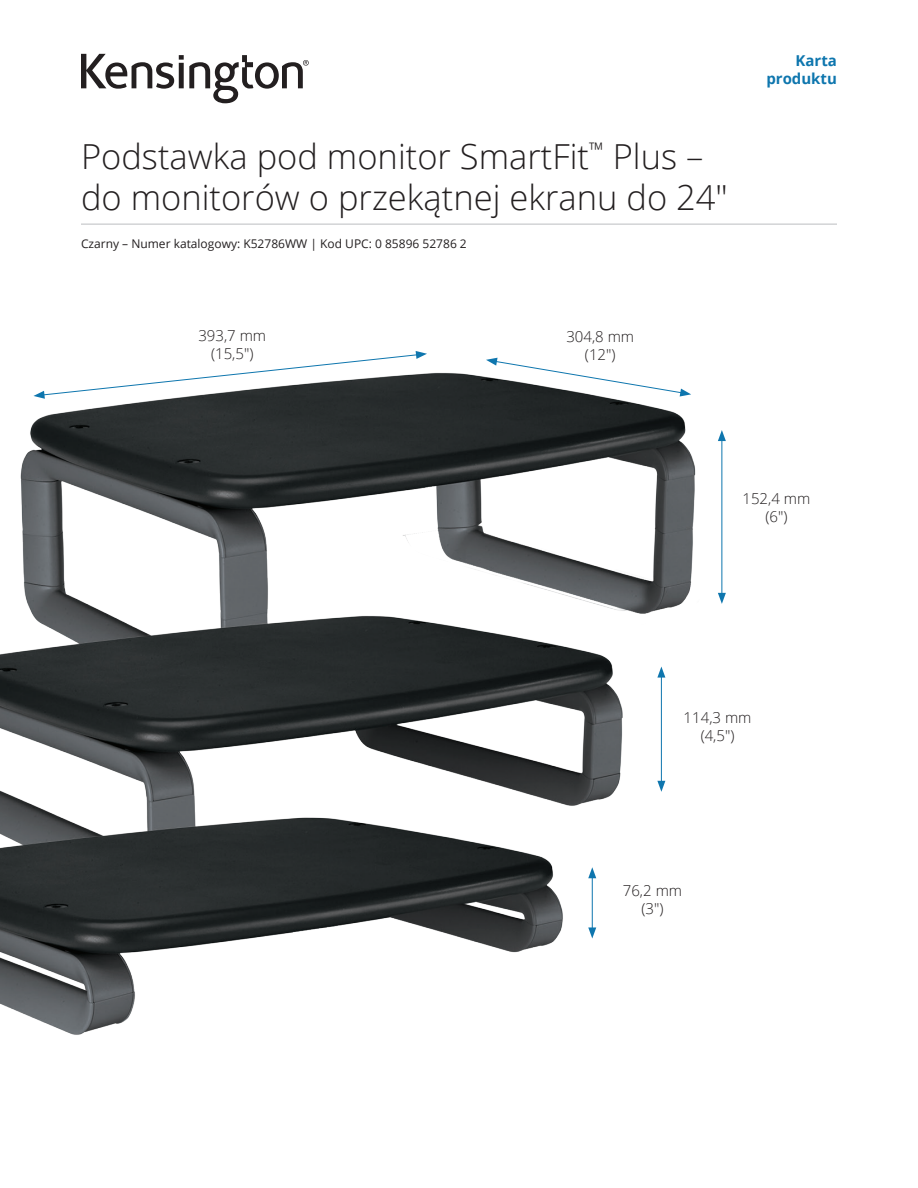
<style>
.page{position:relative;width:918px;height:1188px;background:#fff}
.page>*{position:absolute;margin:0;border:0;box-sizing:border-box;transform-origin:0 0}
.t1{font:300 34.5px/41.4px "Open Sans";color:#231f20}
.t2{font:300 15px/18px "Open Sans";color:#231f20;text-align:center}
.t3{font:700 15px/18px "Open Sans";color:#0e76ae;text-align:right}
.t4{font:12px "Open Sans";color:#231f20}
</style>
<div class="page">
<img style="left:0;top:357px;width:696px;height:678px">
<svg style="left:81px;top:54px;width:228px;height:49px"></svg>
<svg style="left:33px;top:351px;width:394px;height:48px"></svg>
<svg style="left:486px;top:358px;width:205px;height:39px"></svg>
<hr style="left:722px;top:439px;width:1px;height:156px;background:#0e76ae">
<svg style="left:718px;top:430px;width:8px;height:11px"></svg>
<svg style="left:718px;top:593px;width:8px;height:11px"></svg>
<hr style="left:661px;top:675px;width:1px;height:108px;background:#0e76ae">
<svg style="left:657px;top:667px;width:8px;height:11px"></svg>
<svg style="left:657px;top:781px;width:8px;height:11px"></svg>
<hr style="left:592px;top:876px;width:1px;height:54px;background:#0e76ae">
<svg style="left:588px;top:867px;width:8px;height:11px"></svg>
<svg style="left:588px;top:927px;width:8px;height:12px"></svg>
<hr style="left:81px;top:224px;width:756px;height:1px;background:#bcbdc0">
<p class="t1" style="left:81px;top:135px;width:648px">Podstawka pod monitor SmartFit<sup>™</sup> Plus – do monitorów o przekątnej ekranu do 24"</p>
<p class="t4" style="left:81px;top:236px;width:387px">Czarny – Numer katalogowy: K52786WW | Kod UPC: 0 85896 52786 2</p>
<p class="t2" style="left:198px;top:326px;width:69px">393,7 mm (15,5")</p>
<p class="t2" style="left:566px;top:327px;width:69px">304,8 mm (12")</p>
<p class="t3" style="left:766px;top:52px;width:72px">Karta produktu</p>
<p class="t2" style="left:742px;top:489px;width:69px">152,4 mm (6")</p>
<p class="t2" style="left:684px;top:708px;width:69px">114,3 mm (4,5")</p>
<p class="t2" style="left:623px;top:881px;width:61px">76,2 mm (3")</p>
</div>
